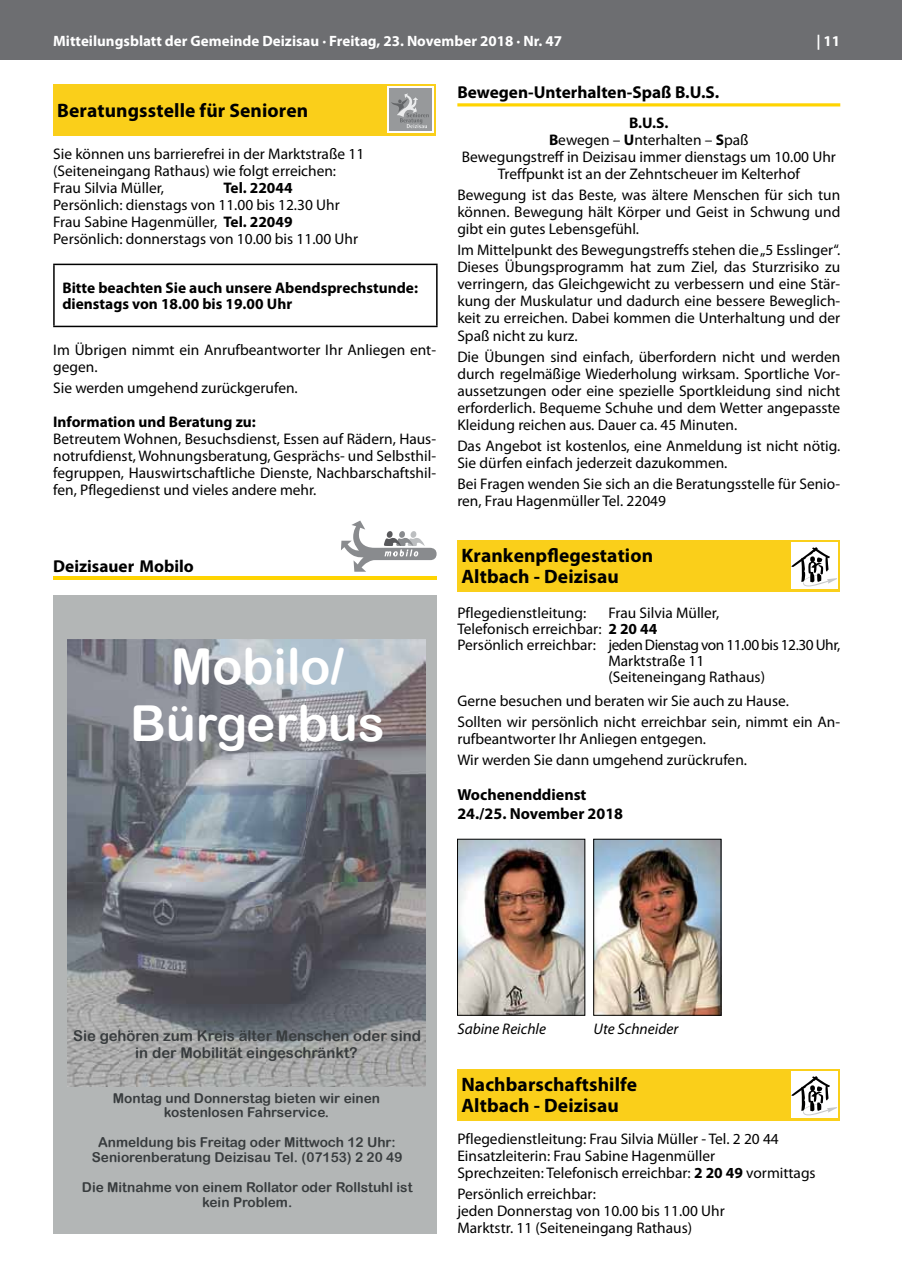
<style>
.page{position:relative;width:902px;height:1280px;background:#fff}
.page>*{position:absolute;margin:0;border:0;box-sizing:border-box;transform-origin:0 0}
.t1{font:49.65px/57px "Arial Rounded MT Bold";color:#fff;text-align:center}
.t2{font:700 19.5px/21px "Myriad Pro";letter-spacing:.005em;color:#000}
.t3{font:700 17.25px "Myriad Pro";color:#000}
.t4{font:700 16.05px/18.1px "Myriad Pro";color:#000}
.t5{font:15.3px/17px "Myriad Pro";color:#000}
.t6{font:700 15.3px/16.5px "Myriad Pro";color:#000}
.t7{font:15.3px "Myriad Pro";letter-spacing:-.03em;color:#000}
.t8{font:italic 15.3px "Myriad Pro";color:#000}
.t9{font:700 15px "Myriad Pro";color:#fff}
.t10{font:14.85px/17.4px "Arial Rounded MT Bold";color:#383c3e;text-align:center}
.t11{font:13.65px/14.9px "Arial Rounded MT Bold";color:#383c3e;text-align:center}
.s1{font-weight:700}
</style>
<div class="page">
<div style="left:0;top:0;width:901px;height:60px;background:#6d6e71"></div>
<div style="left:53px;top:84px;width:383px;height:51px;background:#facf1a"></div>
<div style="left:387px;top:87px;width:47px;height:46px;background:linear-gradient(to right,#fff,#fff)"></div>
<div style="left:389px;top:89px;width:43px;height:42px;background:#97999b"></div>
<svg style="left:391px;top:93px;width:37px;height:35px"></svg>
<hr style="left:53px;top:264px;width:384px;height:1px;background:#000">
<hr style="left:53px;top:265px;width:2px;height:61px;background:#000">
<hr style="left:436px;top:265px;width:1px;height:61px;background:#000">
<hr style="left:53px;top:326px;width:384px;height:1px;background:#000">
<svg style="left:341px;top:521px;width:95px;height:51px"></svg>
<hr style="left:53px;top:576px;width:383px;height:4px;background:#ffd400">
<div style="left:53px;top:596px;width:384px;height:638px;background:#b3b6b6"></div>
<img style="left:68px;top:639px;width:357px;height:447px">
<hr style="left:457px;top:103px;width:383px;height:3px;background:#ffd400">
<div style="left:457px;top:540px;width:383px;height:51px;background:#facf1a"></div>
<div style="left:791px;top:542px;width:46px;height:47px;background:#fff"></div>
<svg style="left:791px;top:547px;width:46px;height:40px"></svg>
<img style="left:459px;top:841px;width:124px;height:172px">
<div style="left:457px;top:839px;width:128px;height:176px;border:1px solid #000"></div>
<img style="left:595px;top:841px;width:124px;height:172px">
<div style="left:593px;top:839px;width:128px;height:176px;border:1px solid #000"></div>
<div style="left:457px;top:1069px;width:383px;height:51px;background:#facf1a"></div>
<div style="left:791px;top:1071px;width:46px;height:47px;background:#fff"></div>
<svg style="left:791px;top:1076px;width:46px;height:40px"></svg>
<p class="t9" style="left:53px;top:31px;width:510px">Mitteilungsblatt der Gemeinde Deizisau · Freitag, 23. November 2018 · Nr. 47</p>
<p class="t9" style="left:816px;top:31px;width:25px">| 11</p>
<p class="t2" style="left:57px;top:100px;width:252px">Beratungsstelle für Senioren</p>
<p class="t5" style="left:53px;top:145px;width:312px">Sie können uns barrierefrei in der Marktstraße 11 (Seiteneingang Rathaus) wie folgt erreichen:<br>Frau Silvia Müller,</p>
<p class="t6" style="left:223px;top:179px;width:71px">Tel. 22044</p>
<p class="t5" style="left:53px;top:196px;width:306px">Persönlich: dienstags von 11.00 bis 12.30 Uhr<br>Frau Sabine Hagenmüller, <span class="s1">Tel. 22049<br></span>Persönlich: donnerstags von 10.00 bis 11.00 Uhr</p>
<p class="t6" style="left:62px;top:279px;width:357px">Bitte beachten Sie auch unsere Abendsprechstunde: dienstags von 18.00 bis 19.00 Uhr</p>
<p class="t5" style="left:53px;top:341px;width:384px">Im Übrigen nimmt ein Anrufbeantworter Ihr Anliegen ent&shy;gegen.</p>
<p class="t5" style="left:53px;top:379px;width:246px">Sie werden umgehend zurückgerufen.</p>
<p class="t6" style="left:53px;top:413px;width:204px">Information und Beratung zu:</p>
<p class="t5" style="left:53px;top:430px;width:384px;text-align:justify">Betreutem Wohnen, Besuchsdienst, Essen auf Rädern, Haus&shy;notrufdienst, Wohnungsberatung, Gesprächs- und Selbsthil&shy;fegruppen, Hauswirtschaftliche Dienste, Nachbarschaftshil&shy;fen, Pflegedienst und vieles andere mehr.</p>
<p class="t3" style="left:53px;top:556px;width:142px">Deizisauer Mobilo</p>
<h1 class="t1" style="left:130px;top:637px;width:256px">Mobilo/<br>Bürgerbus</h1>
<p class="t3" style="left:457px;top:81px;width:263px">Bewegen-Unterhalten-Spaß B.U.S.</p>
<p class="t5" style="left:461px;top:114px;width:375px;text-align:center"><span class="s1">B.U.S.<br>B</span>ewegen – <span class="s1">U</span>nterhalten – <span class="s1">S</span>paß<br>Bewegungstreff in Deizisau immer dienstags um 10.00 Uhr Treffpunkt ist an der Zehntscheuer im Kelterhof</p>
<p class="t5" style="left:457px;top:186px;width:384px;text-align:justify">Bewegung ist das Beste, was ältere Menschen für sich tun können. Bewegung hält Körper und Geist in Schwung und gibt ein gutes Lebensgefühl.</p>
<p class="t5" style="left:457px;top:242px;width:384px;text-align:justify">Im Mittelpunkt des Bewegungstreffs stehen die „5 Esslinger“.<br>Dieses Übungsprogramm hat zum Ziel, das Sturzrisiko zu verringern, das Gleichgewicht zu verbessern und eine Stär&shy;kung der Muskulatur und dadurch eine bessere Beweglich&shy;keit zu erreichen. Dabei kommen die Unterhaltung und der Spaß nicht zu kurz.</p>
<p class="t5" style="left:457px;top:348px;width:384px;text-align:justify">Die Übungen sind einfach, überfordern nicht und werden durch regelmäßige Wiederholung wirksam. Sportliche Vor&shy;aussetzungen oder eine spezielle Sportkleidung sind nicht erforderlich. Bequeme Schuhe und dem Wetter angepasste Kleidung reichen aus. Dauer ca. 45 Minuten.</p>
<p class="t5" style="left:457px;top:437px;width:384px">Das Angebot ist kostenlos, eine Anmeldung ist nicht nötig.<br>Sie dürfen einfach jederzeit dazukommen.</p>
<p class="t5" style="left:457px;top:476px;width:384px">Bei Fragen wenden Sie sich an die Beratungsstelle für Senio&shy;ren, Frau Hagenmüller Tel. 22049</p>
<p class="t2" style="left:461px;top:546px;width:193px">Krankenpflegestation<br>Altbach - Deizisau</p>
<p class="t5" style="left:457px;top:605px;width:130px">Pflegedienstleitung:</p>
<p class="t5" style="left:608px;top:605px;width:112px">Frau Silvia Müller,</p>
<p class="t5" style="left:457px;top:620px;width:201px">Telefonisch erreichbar: <span class="s1">2 20 44</span></p>
<p class="t7" style="left:457px;top:635px;width:384px">Persönlich erreichbar: jeden Dienstag von 11.00 bis 12.30 Uhr,</p>
<p class="t5" style="left:608px;top:652px;width:97px">Marktstraße 11</p>
<p class="t5" style="left:608px;top:668px;width:158px">(Seiteneingang Rathaus)</p>
<p class="t5" style="left:457px;top:690px;width:384px;line-height:21.3px">Gerne besuchen und beraten wir Sie auch zu Hause.<br>Sollten wir persönlich nicht erreichbar sein, nimmt ein An-</p>
<p class="t5" style="left:457px;top:728px;width:291px;line-height:21.3px">rufbeantworter Ihr Anliegen entgegen.<br>Wir werden Sie dann umgehend zurückrufen.</p>
<p class="t4" style="left:457px;top:785px;width:167px">Wochenenddienst<br>24./25. November 2018</p>
<p class="t10" style="left:73px;top:1026px;width:349px">Sie gehören zum Kreis älter Menschen oder sind in der Mobilität eingeschränkt?</p>
<p class="t11" style="left:113px;top:1090px;width:268px">Montag und Donnerstag bieten wir einen kostenlosen Fahrservice.</p>
<p class="t11" style="left:92px;top:1135px;width:312px">Anmeldung bis Freitag oder Mittwoch 12 Uhr:<br>Seniorenberatung Deizisau Tel. (07153) 2 20 49</p>
<p class="t11" style="left:82px;top:1179px;width:332px">Die Mitnahme von einem Rollator oder Rollstuhl ist kein Problem.</p>
<p class="t8" style="left:457px;top:1021px;width:90px">Sabine Reichle</p>
<p class="t8" style="left:593px;top:1021px;width:86px">Ute Schneider</p>
<p class="t2" style="left:461px;top:1074px;width:177px">Nachbarschaftshilfe<br>Altbach - Deizisau</p>
<p class="t5" style="left:457px;top:1130px;width:360px">Pflegedienstleitung: Frau Silvia Müller - Tel. 2 20 44<br>Einsatzleiterin: Frau Sabine Hagenmüller<br>Sprechzeiten: Telefonisch erreichbar: <span class="s1">2 20 49</span> vormittags</p>
<p class="t5" style="left:457px;top:1185px;width:269px">Persönlich erreichbar:<br>jeden Donnerstag von 10.00 bis 11.00 Uhr<br>Marktstr. 11 (Seiteneingang Rathaus)</p>
</div>
